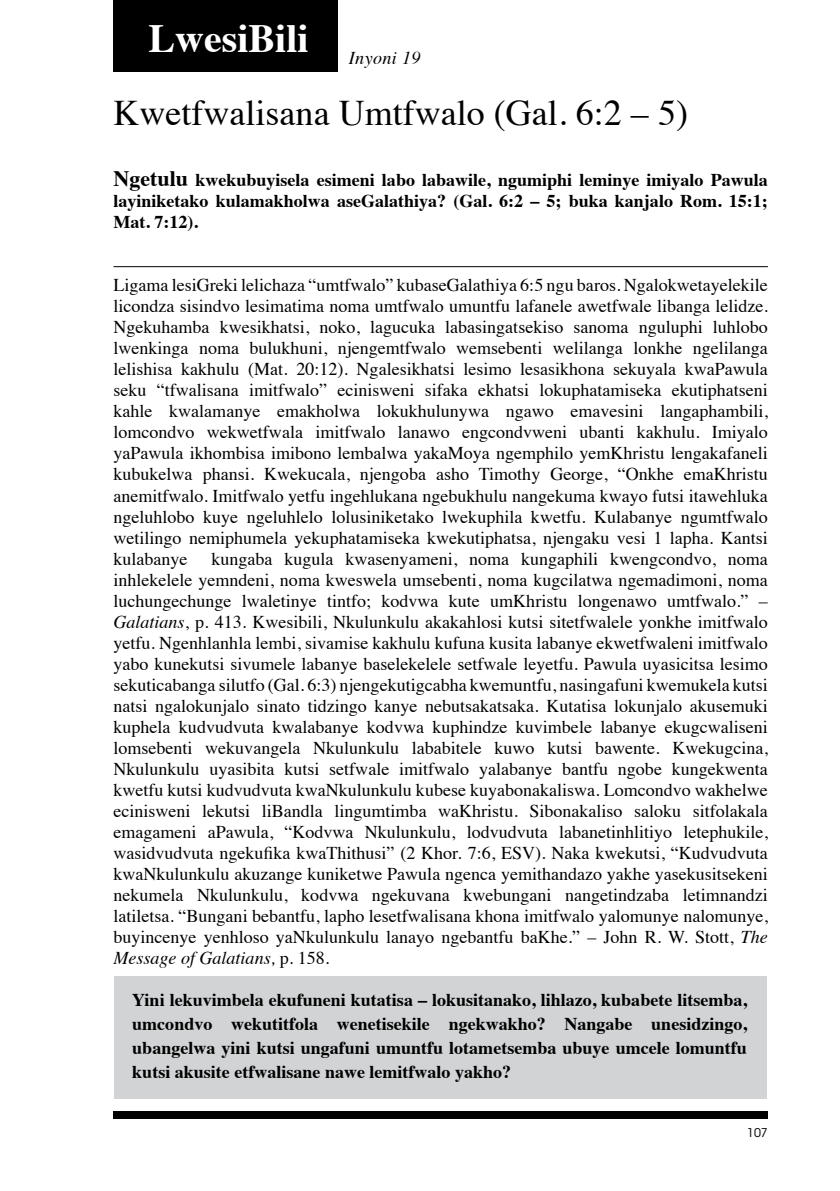
<style>
.page{position:relative;width:840px;height:1191px;background:#fff}
.page>*{position:absolute;margin:0;border:0;box-sizing:border-box;transform-origin:0 0}
.t1{font:700 40px "Times";color:#fff}
.t2{font:36px "Times";color:#000}
.t3{font:18px/21px "Times";color:#000;text-align:justify}
.t4{font:700 18px/24px "Times";color:#000;text-align:justify}
.t5{font:italic 18px "Times";letter-spacing:.02em;color:#000}
.t6{font:12px "ITC Avant Garde Std";color:#000}
.s1{font-size:22px}
.s2{font-style:italic}
</style>
<div class="page">
<div style="left:113px;top:1111px;width:654px;height:8px;background:#000"></div>
<div style="left:114px;top:976px;width:652px;height:123px;background:#d1d3d4"></div>
<div style="left:113px;top:0;width:225px;height:71px;background:#000"></div>
<hr style="left:113px;top:266px;width:654px;height:1px;background:#000">
<h1 class="t1" style="left:148px;top:0;width:162px">LwesiBili</h1>
<p class="t5" style="left:349px;top:42px;width:73px">Inyoni 19</p>
<h2 class="t2" style="left:113px;top:80px;width:575px">Kwetfwalisana Umtfwalo (Gal. 6:2 – 5)</h2>
<p class="t4" style="left:113px;top:168px;width:655px;line-height:21px"><span class="s1">Ngetulu</span> kwekubuyisela esimeni labo labawile, ngumiphi leminye imiyalo Pawula layiniketako kulamakholwa aseGalathiya? (Gal. 6:2 – 5; buka kanjalo Rom. 15:1; Mat. 7:12).</p>
<p class="t3" style="left:113px;top:273px;width:655px">Ligama lesiGreki lelichaza “umtfwalo” kubaseGalathiya 6:5 ngu baros. Ngalokwetayelekile licondza sisindvo lesimatima noma umtfwalo umuntfu lafanele awetfwale libanga lelidze.<br>Ngekuhamba kwesikhatsi, noko, lagucuka labasingatsekiso sanoma nguluphi luhlobo lwenkinga noma bulukhuni, njengemtfwalo wemsebenti welilanga lonkhe ngelilanga lelishisa kakhulu (Mat. 20:12). Ngalesikhatsi lesimo lesasikhona sekuyala kwaPawula seku “tfwalisana imitfwalo” ecinisweni sifaka ekhatsi lokuphatamiseka ekutiphatseni kahle kwalamanye emakholwa lokukhulunywa ngawo emavesini langaphambili, lomcondvo wekwetfwala imitfwalo lanawo engcondvweni ubanti kakhulu. Imiyalo yaPawula ikhombisa imibono lembalwa yakaMoya ngemphilo yemKhristu lengakafaneli kubukelwa phansi. Kwekucala, njengoba asho Timothy George, “Onkhe emaKhristu anemitfwalo. Imitfwalo yetfu ingehlukana ngebukhulu nangekuma kwayo futsi itawehluka ngeluhlobo kuye ngeluhlelo lolusiniketako lwekuphila kwetfu. Kulabanye ngumtfwalo wetilingo nemiphumela yekuphatamiseka kwekutiphatsa, njengaku vesi 1 lapha. Kantsi kulabanye</p>
<p class="t3" style="left:113px;top:546px;width:655px;text-indent:98px">kungaba kugula kwasenyameni, noma kungaphili kwengcondvo, noma inhlekelele yemndeni, noma kweswela umsebenti, noma kugcilatwa ngemadimoni, noma luchungechunge lwaletinye tintfo; kodvwa kute umKhristu longenawo umtfwalo.” – <span class="s2">Galatians</span>, p. 413. Kwesibili, Nkulunkulu akakahlosi kutsi sitetfwalele yonkhe imitfwalo yetfu. Ngenhlanhla lembi, sivamise kakhulu kufuna kusita labanye ekwetfwaleni imitfwalo yabo kunekutsi sivumele labanye baselekelele setfwale leyetfu. Pawula uyasicitsa lesimo sekuticabanga silutfo (Gal. 6:3) njengekutigcabha kwemuntfu, nasingafuni kwemukela kutsi natsi ngalokunjalo sinato tidzingo kanye nebutsakatsaka. Kutatisa lokunjalo akusemuki kuphela kudvudvuta kwalabanye kodvwa kuphindze kuvimbele labanye ekugcwaliseni lomsebenti wekuvangela Nkulunkulu lababitele kuwo kutsi bawente. Kwekugcina, Nkulunkulu uyasibita kutsi setfwale imitfwalo yalabanye bantfu ngobe kungekwenta kwetfu kutsi kudvudvuta kwaNkulunkulu kubese kuyabonakaliswa. Lomcondvo wakhelwe ecinisweni lekutsi liBandla lingumtimba waKhristu. Sibonakaliso saloku sitfolakala emagameni aPawula, “Kodvwa Nkulunkulu, lodvudvuta labanetinhlitiyo letephukile, wasidvudvuta ngekufika kwaThithusi” (2 Khor. 7:6, ESV). Naka kwekutsi, “Kudvudvuta kwaNkulunkulu akuzange kuniketwe Pawula ngenca yemithandazo yakhe yasekusitsekeni nekumela Nkulunkulu, kodvwa ngekuvana kwebungani nangetindzaba letimnandzi latiletsa. “Bungani bebantfu, lapho lesetfwalisana khona imitfwalo yalomunye nalomunye, buyincenye yenhloso yaNkulunkulu lanayo ngebantfu baKhe.” – John R. W. Stott, <span class="s2">The Message of Galatians,</span> p. 158.</p>
<p class="t4" style="left:132px;top:985px;width:615px">Yini lekuvimbela ekufuneni kutatisa – lokusitanako, lihlazo, kubabete litsemba, umcondvo wekutitfola wenetisekile ngekwakho? Nangabe unesidzingo, ubangelwa yini kutsi ungafuni umuntfu lotametsemba ubuye umcele lomuntfu kutsi akusite etfwalisane nawe lemitfwalo yakho?</p>
<p class="t6" style="left:746px;top:1125px;width:22px">107</p>
</div>
